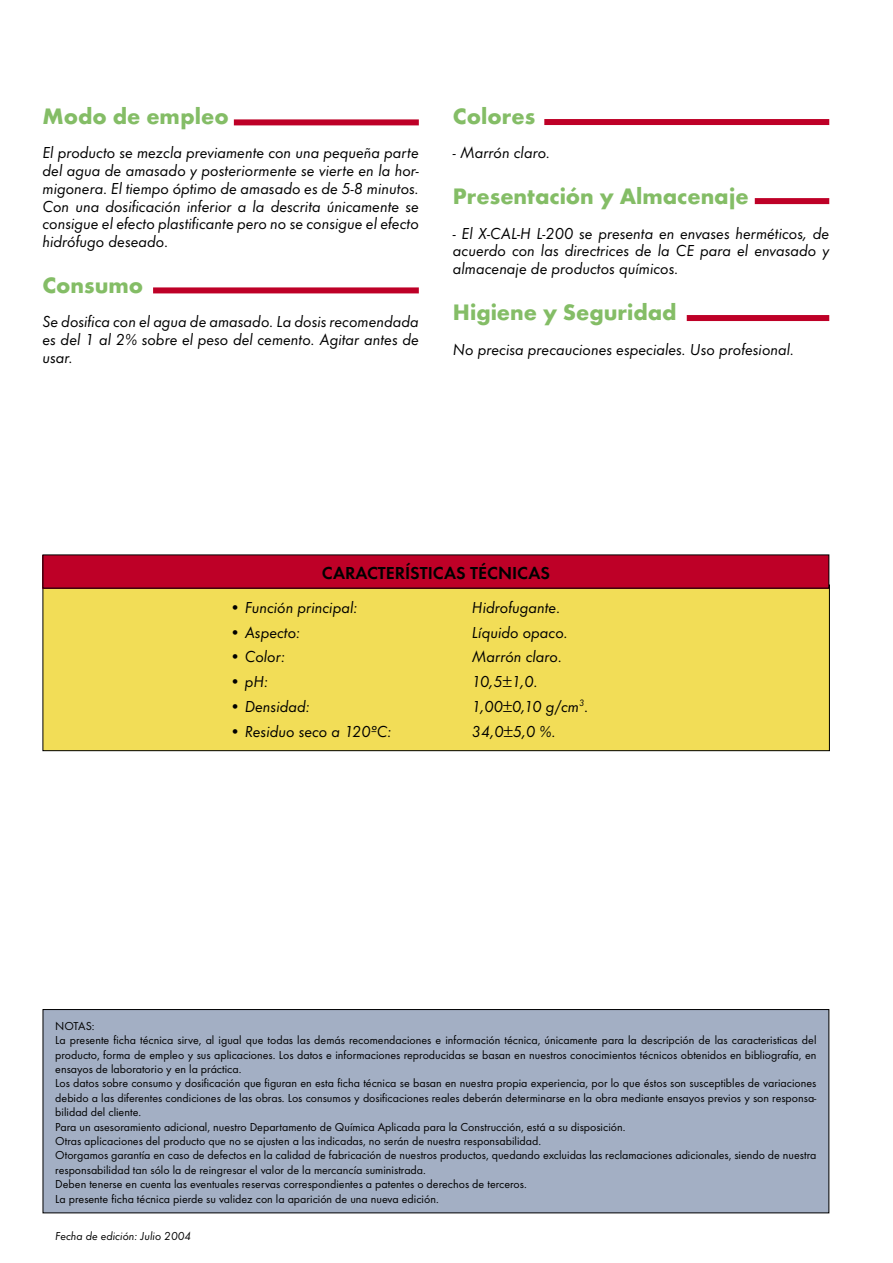
<style>
.page{position:relative;width:893px;height:1263px;background:#fff}
.page>*{position:absolute;margin:0;border:0;box-sizing:border-box;transform-origin:0 0}
.t1{font:700 23.25px "Futura T";color:#84bd66}
.t2{font:600 18px "Futura T";color:#000}
.t3{font:italic 16.5px/17.7px "Futura T";color:#000;text-align:justify}
.t4{font:12px/14.4px "Futura T";color:#000}
.t5{font:italic 12px "Futura T";color:#000}
</style>
<div class="page">
<div style="left:43px;top:1009px;width:786px;height:204px;background:#a3afc4"></div>
<div style="left:43px;top:1009px;width:786px;height:204px;border:1px solid #000"></div>
<div style="left:153px;top:287px;width:266px;height:6px;background:#be0027"></div>
<div style="left:544px;top:119px;width:285px;height:6px;background:#be0027"></div>
<div style="left:755px;top:198px;width:74px;height:6px;background:#be0027"></div>
<div style="left:234px;top:119px;width:185px;height:6px;background:#be0027"></div>
<div style="left:687px;top:315px;width:142px;height:6px;background:#be0027"></div>
<div style="left:43px;top:585px;width:786px;height:166px;background:#f2dd57"></div>
<div style="left:43px;top:555px;width:786px;height:33px;background:#be0027"></div>
<h1 class="t1" style="left:43px;top:102px;width:188px">Modo de empleo</h1>
<p class="t3" style="left:43px;top:144px;width:378px">El producto se mezcla previamente con una pequeña parte del agua de amasado y posteriormente se vierte en la hor&shy;migonera. El tiempo óptimo de amasado es de 5-8 minutos.<br>Con una dosificación inferior a la descrita únicamente se consigue el efecto plastificante pero no se consigue el efecto hidrófugo deseado.</p>
<h1 class="t1" style="left:43px;top:271px;width:102px">Consumo</h1>
<h3 class="t3" style="left:43px;top:313px;width:378px">Se dosifica con el agua de amasado. La dosis recomendada es del 1 al 2% sobre el peso del cemento. Agitar antes de usar.</h3>
<h1 class="t1" style="left:453px;top:102px;width:84px">Colores</h1>
<h3 class="t3" style="left:453px;top:144px;width:99px">- Marrón claro.</h3>
<h1 class="t1" style="left:453px;top:183px;width:297px">Presentación y Almacenaje</h1>
<h3 class="t3" style="left:453px;top:224px;width:378px">- El X-CAL-H L-200 se presenta en envases herméticos, de acuerdo con las directrices de la CE para el envasado y almacenaje de productos químicos.</h3>
<h1 class="t1" style="left:453px;top:298px;width:225px">Higiene y Seguridad</h1>
<h3 class="t3" style="left:453px;top:340px;width:343px">No precisa precauciones especiales. Uso profesional.</h3>
<h2 class="t2" style="left:322px;top:562px;width:230px">CARACTERÍSTICAS TÉCNICAS</h2>
<h3 class="t3" style="left:230px;top:598px;width:129px">• Función principal:</h3>
<h3 class="t3" style="left:472px;top:598px;width:90px">Hidrofugante.</h3>
<h3 class="t3" style="left:230px;top:623px;width:72px">• Aspecto:</h3>
<h3 class="t3" style="left:472px;top:623px;width:97px">Líquido opaco.</h3>
<h3 class="t3" style="left:230px;top:648px;width:57px">• Color:</h3>
<h3 class="t3" style="left:472px;top:648px;width:92px">Marrón claro.</h3>
<h3 class="t3" style="left:230px;top:673px;width:40px">• pH:</h3>
<h3 class="t3" style="left:472px;top:673px;width:67px">10,5±1,0.</h3>
<h3 class="t3" style="left:230px;top:697px;width:82px">• Densidad:</h3>
<h3 class="t3" style="left:472px;top:697px;width:118px">1,00±0,10 g/cm<sup>3</sup>.</h3>
<h3 class="t3" style="left:230px;top:722px;width:163px">• Residuo seco a 120ºC:</h3>
<h3 class="t3" style="left:472px;top:722px;width:85px">34,0±5,0 %.</h3>
<p class="t4" style="left:55px;top:1018px;width:763px">NOTAS:<br>La presente ficha técnica sirve, al igual que todas las demás recomendaciones e información técnica, únicamente para la descripción de las caracteristicas del producto, forma de empleo y sus aplicaciones. Los datos e informaciones reproducidas se basan en nuestros conocimientos técnicos obtenidos en bibliografía, en ensayos de laboratorio y en la práctica.<br>Los datos sobre consumo y dosificación que figuran en esta ficha técnica se basan en nuestra propia experiencia, por lo que éstos son susceptibles de variaciones debido a las diferentes condiciones de las obras. Los consumos y dosificaciones reales deberán determinarse en la obra mediante ensayos previos y son responsa&shy;bilidad del cliente.<br>Para un asesoramiento adicional, nuestro Departamento de Química Aplicada para la Construcción, está a su disposición.<br>Otras aplicaciones del producto que no se ajusten a las indicadas, no serán de nuestra responsabilidad.<br>Otorgamos garantía en caso de defectos en la calidad de fabricación de nuestros productos, quedando excluidas las reclamaciones adicionales, siendo de nuestra responsabilidad tan sólo la de reingresar el valor de la mercancía suministrada.<br>Deben tenerse en cuenta las eventuales reservas correspondientes a patentes o derechos de terceros.<br>La presente ficha técnica pierde su validez con la aparición de una nueva edición.</p>
<p class="t5" style="left:55px;top:1229px;width:138px">Fecha de edición: Julio 2004</p>
</div>
